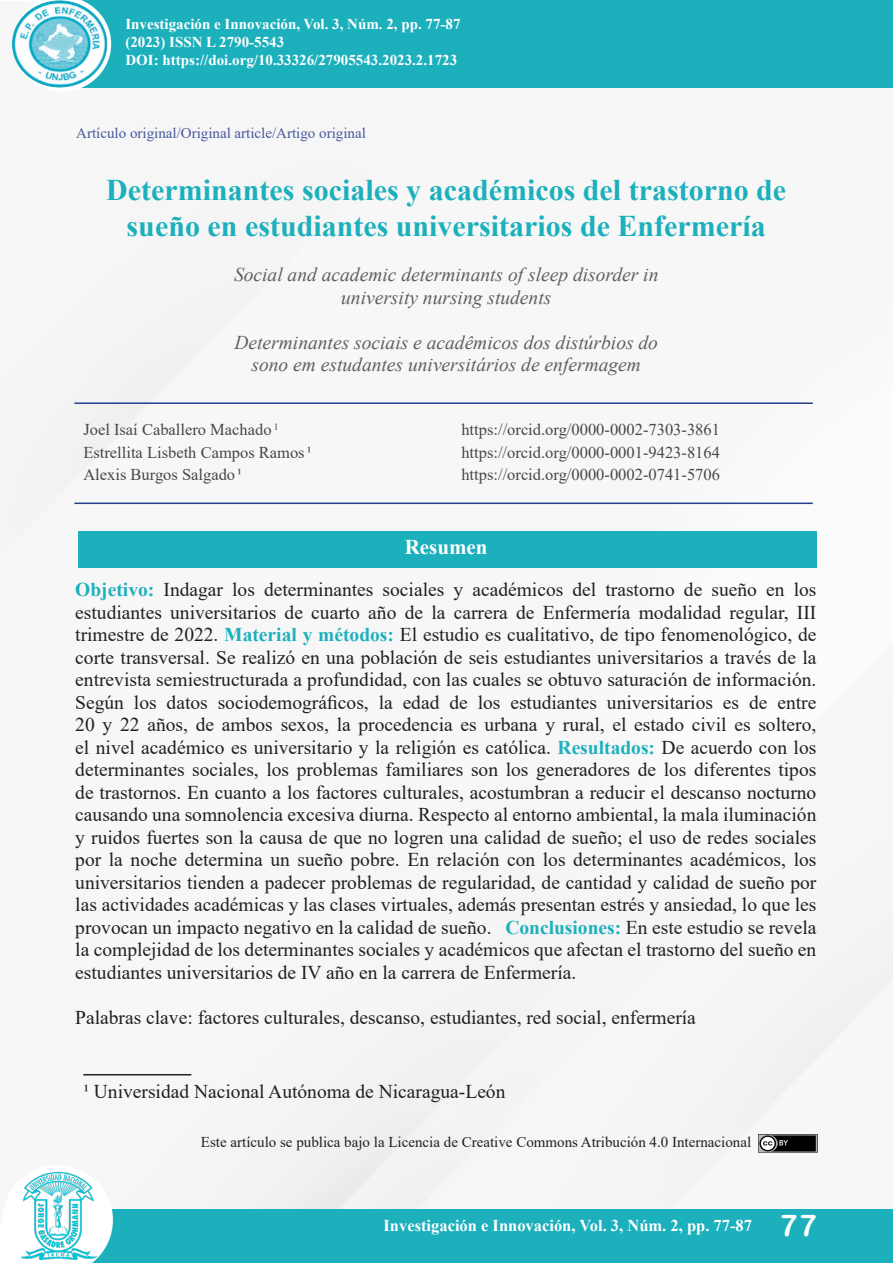
<style>
.page{position:relative;width:893px;height:1263px;background:#fff}
.page>*{position:absolute;margin:0;border:0;box-sizing:border-box;transform-origin:0 0}
.t1{font:700 30px/36px "Times New Roman";color:#1cb0bd;text-align:center}
.t2{font:30px "Arial Rounded MT Bold";color:#fff}
.t3{font:700 21px "Times New Roman";color:#fff}
.t4{font:19.5px/22.5px "Times New Roman";color:#231f20;text-align:justify}
.t5{font:italic 19.5px/22.5px "Times New Roman";color:#5f5f62;text-align:center}
.t6{font:16.5px "Times New Roman";color:#464748}
.t7{font:700 16.5px "Times New Roman";color:#fff}
.t8{font:700 15px "Times New Roman";color:#fff}
.t9{font:15px "Times New Roman";color:#231f20}
.t10{font:15px "Times New Roman";color:#48589c}
.s1{font-weight:700;color:#1cb0bd}
</style>
<div class="page">
<img style="left:0;top:35px;width:893px;height:1174px">
<div style="left:57px;top:0;width:836px;height:87px;background:#1cb0bd"></div>
<svg style="left:13px;top:0;width:98px;height:92px"></svg>
<img style="left:13px;top:1px;width:94px;height:86px">
<hr style="left:74px;top:402px;width:739px;height:2px;background:#253f8e">
<hr style="left:83px;top:1074px;width:108px;height:1px;background:#231f20">
<hr style="left:74px;top:503px;width:739px;height:1px;background:#253f8e">
<div style="left:78px;top:532px;width:738px;height:36px;background:#1cb0bd"></div>
<img style="left:758px;top:1134px;width:59px;height:18px">
<div style="left:74px;top:1209px;width:819px;height:54px;background:#1cb0bd"></div>
<svg style="left:2px;top:1165px;width:111px;height:88px"></svg>
<img style="left:16px;top:1169px;width:86px;height:94px">
<p class="t8" style="left:125px;top:13px;width:337px">Investigación e Innovación, Vol. 3, Núm. 2, pp. 77-87</p>
<p class="t8" style="left:125px;top:31px;width:160px">(2023) ISSN L 2790-5543</p>
<p class="t8" style="left:125px;top:49px;width:333px">DOI: https://doi.org/10.33326/27905543.2023.2.1723</p>
<p class="t10" style="left:76px;top:122px;width:291px">Artículo original/Original article/Artigo original</p>
<p class="t1" style="left:106px;top:171px;width:681px">Determinantes sociales y académicos del trastorno de sueño en estudiantes universitarios de Enfermería</p>
<p class="t5" style="left:234px;top:263px;width:426px">Social and academic determinants of sleep disorder in university nursing students</p>
<p class="t5" style="left:234px;top:331px;width:425px">Determinantes sociais e acadêmicos dos distúrbios do sono em estudantes universitários de enfermagem</p>
<p class="t6" style="left:83px;top:418px;width:197px">Joel Isaí Caballero Machado <sup>1</sup></p>
<p class="t6" style="left:461px;top:418px;width:260px">https://orcid.org/0000-0002-7303-3861</p>
<p class="t6" style="left:83px;top:441px;width:230px">Estrellita Lisbeth Campos Ramos1</p>
<p class="t6" style="left:461px;top:441px;width:260px">https://orcid.org/0000-0001-9423-8164</p>
<p class="t6" style="left:83px;top:463px;width:160px">Alexis Burgos Salgado1</p>
<p class="t6" style="left:461px;top:463px;width:260px">https://orcid.org/0000-0002-0741-5706</p>
<p class="t3" style="left:405px;top:532px;width:84px">Resumen</p>
<p class="t4" style="left:75px;top:578px;width:743px"><span class="s1">Objetivo:</span> Indagar los determinantes sociales y académicos del trastorno de sueño en los estudiantes universitarios de cuarto año de la carrera de Enfermería modalidad regular, III trimestre de 2022. <span class="s1">Material y métodos:</span> El estudio es cualitativo, de tipo fenomenológico, de corte transversal. Se realizó en una población de seis estudiantes universitarios a través de la entrevista semiestructurada a profundidad, con las cuales se obtuvo saturación de información.<br>Según los datos sociodemográficos, la edad de los estudiantes universitarios es de entre 20 y 22 años, de ambos sexos, la procedencia es urbana y rural, el estado civil es soltero, el nivel académico es universitario y la religión es católica. <span class="s1">Resultados:</span> De acuerdo con los determinantes sociales, los problemas familiares son los generadores de los diferentes tipos de trastornos. En cuanto a los factores culturales, acostumbran a reducir el descanso nocturno causando una somnolencia excesiva diurna. Respecto al entorno ambiental, la mala iluminación y ruidos fuertes son la causa de que no logren una calidad de sueño; el uso de redes sociales por la noche determina un sueño pobre. En relación con los determinantes académicos, los universitarios tienden a padecer problemas de regularidad, de cantidad y calidad de sueño por las actividades académicas y las clases virtuales, además presentan estrés y ansiedad, lo que les provocan un impacto negativo en la calidad de sueño. <span class="s1">Conclusiones:</span> En este estudio se revela la complejidad de los determinantes sociales y académicos que afectan el trastorno del sueño en estudiantes universitarios de IV año en la carrera de Enfermería.</p>
<p class="t4" style="left:75px;top:1005px;width:622px">Palabras clave: factores culturales, descanso, estudiantes, red social, enfermería</p>
<p class="t4" style="left:83px;top:1080px;width:424px">1 Universidad Nacional Autónoma de Nicaragua-León</p>
<p class="t9" style="left:201px;top:1131px;width:552px">Este artículo se publica bajo la Licencia de Creative Commons Atribución 4.0 Internacional</p>
<p class="t7" style="left:384px;top:1214px;width:370px">Investigación e Innovación, Vol. 3, Núm. 2, pp. 77-87</p>
<p class="t2" style="left:780px;top:1207px;width:39px">77</p>
</div>
